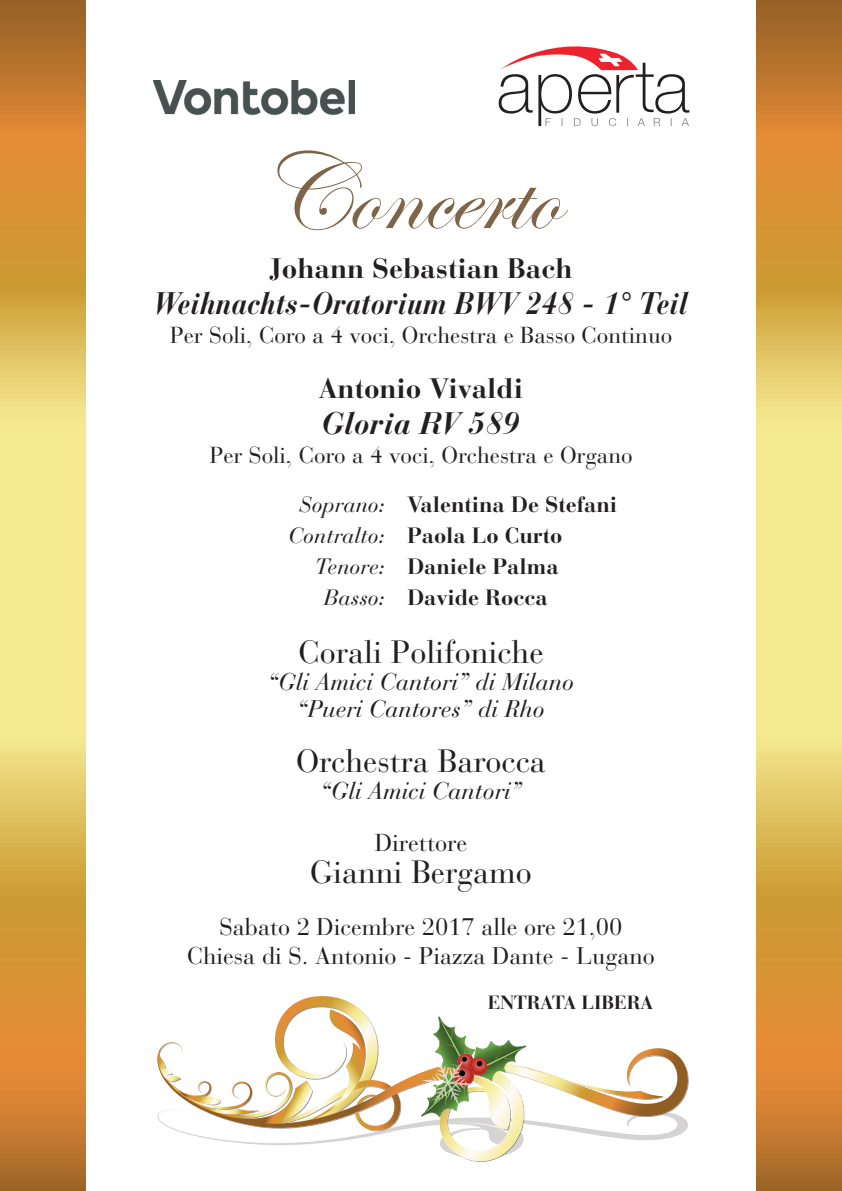
<style>
.page{position:relative;width:842px;height:1191px;background:#fff}
.page>*{position:absolute;margin:0;border:0;box-sizing:border-box;transform-origin:0 0}
.t1{font:111.1px "Edwardian Script ITC";color:#7e6448}
.t2{font:32px "Bauer Bodoni";color:#231f20}
.t3{font:italic 700 31px "Bauer Bodoni";color:#231f20;scale:.92 1}
.t4{font:italic 700 31px "Bauer Bodoni";color:#231f20}
.t5{font:700 28px "Bauer Bodoni";color:#231f20}
.t6{font:24.3px "Bauer Bodoni";color:#231f20}
.t7{font:24px/29px "Bauer Bodoni";color:#231f20;text-align:center}
.t8{font:italic 24px/27px "Bauer Bodoni";color:#231f20;text-align:center}
.t9{font:23px "Bauer Bodoni";color:#231f20}
.t10{font:700 22px/31px "Bauer Bodoni";color:#231f20}
.t11{font:italic 22px/31px "Bauer Bodoni";color:#231f20;text-align:right}
.t12{font:700 19px "Bauer Bodoni";color:#231f20}
</style>
<div class="page">
<svg style="left:757px;top:0;width:85px;height:1191px;background:#dcaf56"></svg>
<svg style="left:0;top:0;width:85px;height:1191px;background:#dcaf56"></svg>
<img style="left:510px;top:46px;width:122px;height:17px">
<svg style="left:499px;top:63px;width:190px;height:63px"></svg>
<svg style="left:157px;top:996px;width:531px;height:161px"></svg>
<img style="left:153px;top:80px;width:201px;height:36px">
<h1 class="t1" style="left:258px;top:133px;width:301px">Concerto</h1>
<p class="t5" style="left:269px;top:258px;width:304px">Johann Sebastian Bach</p>
<h3 class="t3" style="left:154px;top:292px;width:583px">Weihnachts-Oratorium BWV 248 - 1° Teil</h3>
<p class="t9" style="left:170px;top:327px;width:504px">Per Soli, Coro a 4 voci, Orchestra e Basso Continuo</p>
<p class="t5" style="left:319px;top:378px;width:206px">Antonio Vivaldi</p>
<h3 class="t4" style="left:322px;top:412px;width:200px">Gloria RV 589</h3>
<p class="t9" style="left:209px;top:446px;width:425px">Per Soli, Coro a 4 voci, Orchestra e Organo</p>
<p class="t11" style="left:289px;top:492px;width:98px">Soprano:<br>Contralto:<br>Tenore:<br>Basso:</p>
<p class="t10" style="left:407px;top:492px;width:212px">Valentina De Stefani<br>Paola Lo Curto<br>Daniele Palma<br>Davide Rocca</p>
<h2 class="t2" style="left:298px;top:640px;width:247px">Corali Polifoniche</h2>
<p class="t8" style="left:268px;top:671px;width:308px">“Gli Amici Cantori” di Milano “Pueri Cantores” di Rho</p>
<h2 class="t2" style="left:296px;top:749px;width:251px">Orchestra Barocca</h2>
<p class="t8" style="left:320px;top:780px;width:203px">“Gli Amici Cantori”</p>
<p class="t6" style="left:375px;top:834px;width:94px">Direttore</p>
<h2 class="t2" style="left:310px;top:860px;width:223px">Gianni Bergamo</h2>
<p class="t7" style="left:187px;top:915px;width:469px">Sabato 2 Dicembre 2017 alle ore 21,00<br>Chiesa di S. Antonio - Piazza Dante - Lugano</p>
<p class="t12" style="left:488px;top:995px;width:167px">ENTRATA LIBERA</p>
</div>
